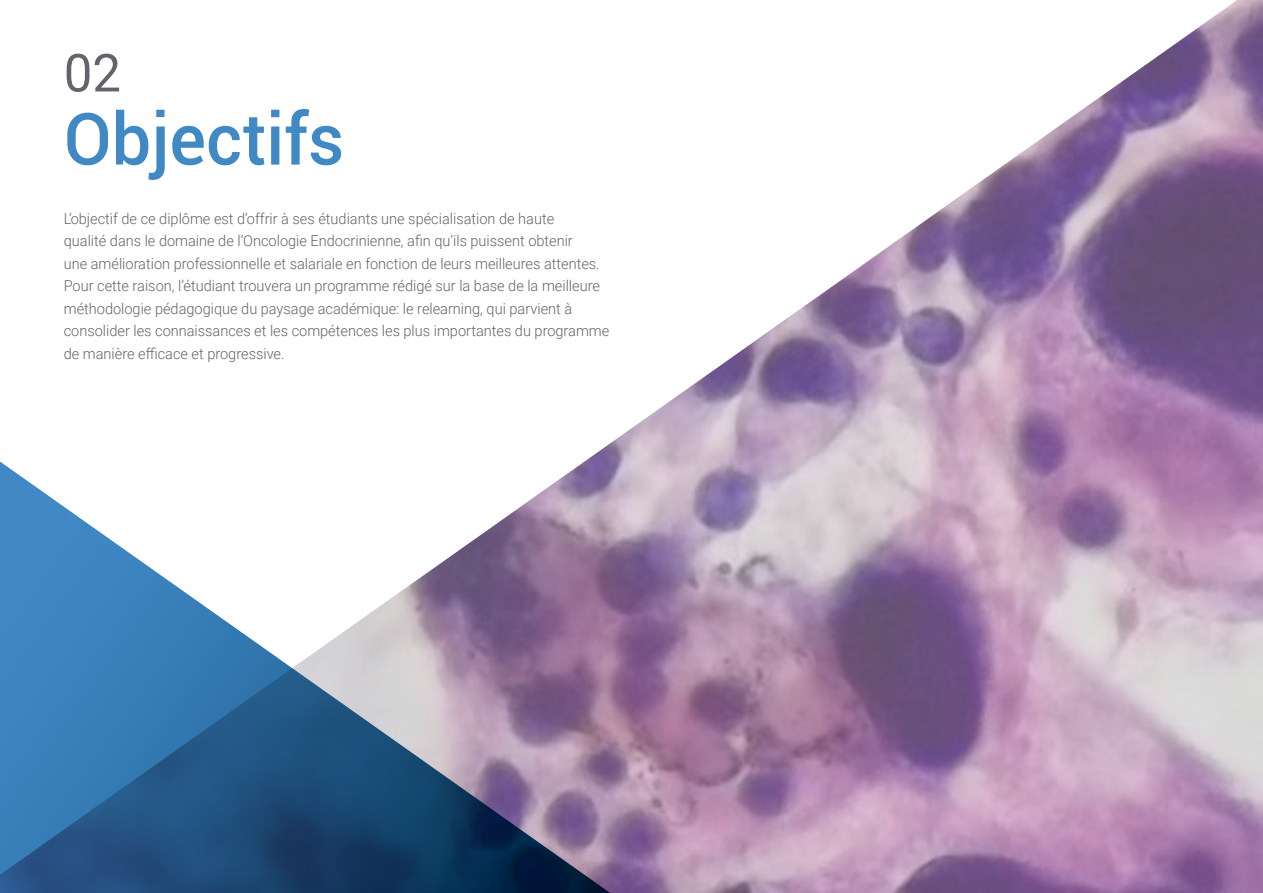
<style>
.page{position:relative;width:1263px;height:893px;background:#fff}
.page>*{position:absolute;margin:0;border:0;box-sizing:border-box;transform-origin:0 0}
.t1{font:500 72px "Roboto";color:#4089c5}
.t2{font:52.5px "Roboto";color:#61646a}
.t3{font:300 15px/22.5px "Roboto";color:#61646a}
</style>
<div class="page">
<img style="left:606px;top:0;width:657px;height:893px">
<svg style="left:0;top:446px;width:640px;height:447px"></svg>
<h2 class="t2" style="left:64px;top:36px;width:59px">02</h2>
<h1 class="t1" style="left:64px;top:88px;width:282px">Objectifs</h1>
<p class="t3" style="left:64px;top:207px;width:547px">L’objectif de ce diplôme est d’offrir à ses étudiants une spécialisation de haute<br>qualité dans le domaine de l’Oncologie Endocrinienne, afin qu’ils puissent obtenir<br>une amélioration professionnelle et salariale en fonction de leurs meilleures attentes.<br>Pour cette raison, l’étudiant trouvera un programme rédigé sur la base de la meilleure méthodologie pédagogique du paysage académique: le relearning, qui parvient à consolider les connaissances et les compétences les plus importantes du programme de manière efficace et progressive.</p>
</div>
